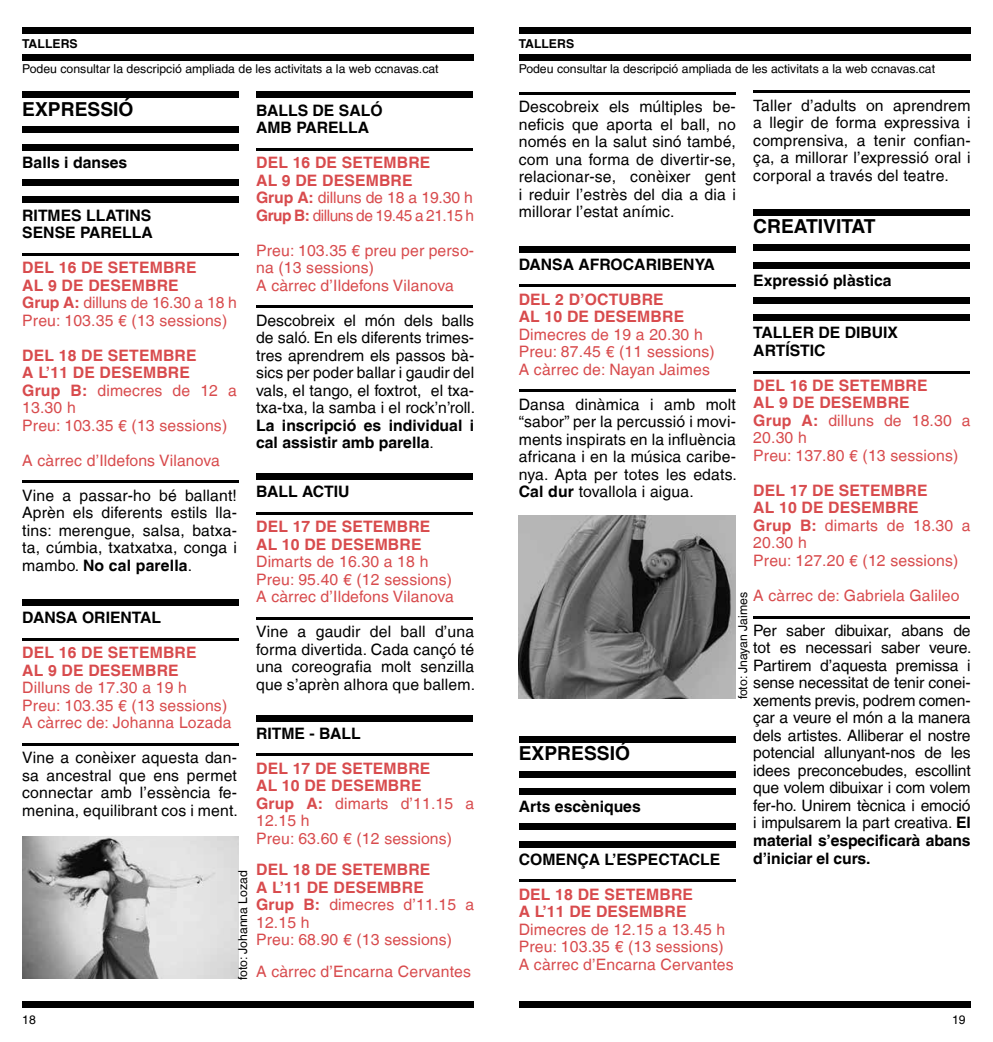
<style>
.page{position:relative;width:993px;height:1042px;background:#fff}
.page>*{position:absolute;margin:0;border:0;box-sizing:border-box;transform-origin:0 0}
.t1{font:700 19.25px "Helvetica LT";color:#000}
.t2{font:15.75px/17.5px "Helvetica LT";letter-spacing:.01em;color:#000;text-align:justify}
.t3{font:15.75px/17.5px "Helvetica LT";letter-spacing:.01em;color:#d84b4d}
.t4{font:700 15.75px/17.5px "Helvetica LT";color:#000}
.t5{font:700 15.75px/17.5px "Helvetica LT";letter-spacing:.01em;color:#d84b4d}
.t6{font:12.25px "Helvetica LT";color:#000}
.t7{font:700 12.25px "Helvetica LT";color:#000}
.s1{font-weight:700}
.s2{font-weight:400}
</style>
<div class="page">
<div style="left:22px;top:1001px;width:452px;height:7px;background:#000"></div>
<div style="left:518px;top:1001px;width:452px;height:7px;background:#000"></div>
<div style="left:22px;top:27px;width:452px;height:6px;background:#000"></div>
<div style="left:22px;top:54px;width:452px;height:6px;background:#000"></div>
<div style="left:518px;top:27px;width:452px;height:6px;background:#000"></div>
<div style="left:518px;top:54px;width:452px;height:6px;background:#000"></div>
<div style="left:22px;top:92px;width:217px;height:6px;background:#000"></div>
<div style="left:22px;top:127px;width:217px;height:6px;background:#000"></div>
<div style="left:22px;top:144px;width:217px;height:6px;background:#000"></div>
<div style="left:22px;top:179px;width:217px;height:6px;background:#000"></div>
<div style="left:22px;top:197px;width:217px;height:6px;background:#000"></div>
<hr style="left:22px;top:253px;width:217px;height:2px;background:#000">
<hr style="left:22px;top:480px;width:217px;height:3px;background:#000">
<div style="left:22px;top:599px;width:217px;height:6px;background:#000"></div>
<hr style="left:22px;top:638px;width:217px;height:2px;background:#000">
<hr style="left:22px;top:743px;width:217px;height:2px;background:#000">
<div style="left:256px;top:92px;width:216px;height:6px;background:#000"></div>
<hr style="left:256px;top:148px;width:216px;height:2px;background:#000">
<hr style="left:256px;top:305px;width:216px;height:3px;background:#000">
<div style="left:256px;top:473px;width:216px;height:6px;background:#000"></div>
<hr style="left:256px;top:512px;width:216px;height:2px;background:#000">
<hr style="left:256px;top:617px;width:216px;height:2px;background:#000">
<div style="left:256px;top:715px;width:216px;height:6px;background:#000"></div>
<hr style="left:256px;top:753px;width:216px;height:3px;background:#000">
<hr style="left:518px;top:92px;width:217px;height:3px;background:#000">
<div style="left:518px;top:246px;width:217px;height:6px;background:#000"></div>
<hr style="left:518px;top:284px;width:217px;height:3px;background:#000">
<hr style="left:518px;top:389px;width:217px;height:3px;background:#000">
<div style="left:518px;top:736px;width:217px;height:6px;background:#000"></div>
<div style="left:518px;top:771px;width:217px;height:6px;background:#000"></div>
<div style="left:518px;top:788px;width:217px;height:7px;background:#000"></div>
<div style="left:518px;top:823px;width:217px;height:7px;background:#000"></div>
<div style="left:518px;top:841px;width:217px;height:6px;background:#000"></div>
<hr style="left:518px;top:879px;width:217px;height:3px;background:#000">
<hr style="left:753px;top:91px;width:216px;height:2px;background:#000">
<div style="left:753px;top:210px;width:216px;height:6px;background:#000"></div>
<div style="left:753px;top:245px;width:216px;height:6px;background:#000"></div>
<div style="left:753px;top:262px;width:216px;height:6px;background:#000"></div>
<div style="left:753px;top:297px;width:216px;height:6px;background:#000"></div>
<div style="left:753px;top:315px;width:216px;height:6px;background:#000"></div>
<hr style="left:753px;top:371px;width:216px;height:2px;background:#000">
<hr style="left:753px;top:616px;width:216px;height:2px;background:#000">
<img style="left:22px;top:836px;width:216px;height:143px">
<img style="left:518px;top:515px;width:217px;height:183px">
<p class="t7" style="left:22px;top:36px;width:57px">TALLERS</p>
<p class="t7" style="left:518px;top:36px;width:57px">TALLERS</p>
<p class="t6" style="left:22px;top:62px;width:418px">Podeu consultar la descripció ampliada de les activitats a la web ccnavas.cat</p>
<p class="t6" style="left:518px;top:62px;width:418px">Podeu consultar la descripció ampliada de les activitats a la web ccnavas.cat</p>
<p class="t1" style="left:22px;top:97px;width:113px">EXPRESSIÓ</p>
<p class="t4" style="left:22px;top:153px;width:107px">Balls i danses</p>
<p class="t4" style="left:22px;top:206px;width:132px">RITMES LLATINS<br>SENSE PARELLA</p>
<p class="t3" style="left:22px;top:259px;width:216px"><span class="s1">DEL 16 DE SETEMBRE<br>AL 9 DE DESEMBRE<br>Grup A:</span> dilluns de 16.30 a 18 h<br>Preu: 103.35 € (13 sessions)</p>
<p class="t3" style="left:22px;top:346px;width:216px"><span class="s1">DEL 18 DE SETEMBRE<br>A L’11 DE DESEMBRE<br>Grup B:</span> dimecres de 12 a<br>13.30 h<br>Preu: 103.35 € (13 sessions)</p>
<p class="t3" style="left:22px;top:451px;width:199px">A càrrec d’Ildefons Vilanova</p>
<p class="t2" style="left:22px;top:486px;width:216px">Vine a passar-ho bé ballant!<br>Aprèn els diferents estils lla&shy;tins: merengue, salsa, batxa&shy;ta, cúmbia, txatxatxa, conga i mambo. <span class="s1">No cal parella</span>.</p>
<p class="t4" style="left:22px;top:608px;width:140px">DANSA ORIENTAL</p>
<p class="t5" style="left:22px;top:643px;width:176px">DEL 16 DE SETEMBRE<br>AL 9 DE DESEMBRE</p>
<p class="t3" style="left:22px;top:679px;width:211px">Dilluns de 17.30 a 19 h<br>Preu: 103.35 € (13 sessions)<br>A càrrec de: Johanna Lozada</p>
<p class="t2" style="left:22px;top:749px;width:217px">Vine a conèixer aquesta dan&shy;sa ancestral que ens permet connectar amb l’essència fe&shy;menina, equilibrant cos i ment.</p>
<p class="t6" style="left:236px;top:980px;width:112px;rotate:-90deg">foto: Johanna Lozad</p>
<p class="t4" style="left:256px;top:101px;width:128px">BALLS DE SALÓ<br>AMB PARELLA</p>
<p class="t5" style="left:256px;top:153px;width:219px">DEL 16 DE SETEMBRE<br>AL 9 DE DESEMBRE<br>Grup A: <span class="s2">dilluns de 18 a 19.30 h<br></span>Grup B: <span class="s2">dilluns de 19.45 a 21.15 h</span></p>
<p class="t3" style="left:256px;top:241px;width:219px">Preu: 103.35 € preu per perso&shy;na (13 sessions)<br>A càrrec d’Ildefons Vilanova</p>
<p class="t2" style="left:256px;top:311px;width:220px">Descobreix el món dels balls de saló. En els diferents trimes&shy;tres aprendrem els passos bà&shy;sics per poder ballar i gaudir del vals, el tango, el foxtrot, el txa&shy;txa-txa, la samba i el rock’n’roll.</p>
<p class="t4" style="left:256px;top:416px;width:219px">La inscripció es individual i cal assistir amb parella<span class="s2">.</span></p>
<p class="t4" style="left:256px;top:482px;width:95px">BALL ACTIU</p>
<p class="t5" style="left:256px;top:517px;width:176px">DEL 17 DE SETEMBRE<br>AL 10 DE DESEMBRE</p>
<p class="t3" style="left:256px;top:553px;width:199px">Dimarts de 16.30 a 18 h<br>Preu: 95.40 € (12 sessions)<br>A càrrec d’Ildefons Vilanova</p>
<p class="t2" style="left:256px;top:623px;width:220px">Vine a gaudir del ball d’una forma divertida. Cada cançó té una coreografia molt senzilla que s’aprèn alhora que ballem.</p>
<p class="t4" style="left:256px;top:724px;width:106px">RITME - BALL</p>
<p class="t3" style="left:256px;top:759px;width:219px"><span class="s1">DEL 17 DE SETEMBRE<br>AL 10 DE DESEMBRE<br>Grup A:</span> dimarts d’11.15 a<br>12.15 h<br>Preu: 63.60 € (12 sessions)</p>
<p class="t3" style="left:256px;top:861px;width:219px"><span class="s1">DEL 18 DE SETEMBRE<br>A L’11 DE DESEMBRE<br>Grup B:</span> dimecres d’11.15 a<br>12.15 h<br>Preu: 68.90 € (13 sessions)</p>
<p class="t3" style="left:256px;top:962px;width:216px">A càrrec d’Encarna Cervantes</p>
<p class="t2" style="left:518px;top:98px;width:218px">Descobreix els múltiples be&shy;neficis que aporta el ball, no només en la salut sinó també, com una forma de divertir-se, relacionar-se, conèixer gent i reduir l’estrès del dia a dia i millorar l’estat anímic.</p>
<p class="t2" style="left:753px;top:96px;width:219px">Taller d’adults on aprendrem a llegir de forma expressiva i comprensiva, a tenir confian&shy;ça, a millorar l’expressió oral i corporal a través del teatre.</p>
<p class="t1" style="left:753px;top:215px;width:124px">CREATIVITAT</p>
<p class="t4" style="left:518px;top:255px;width:197px">DANSA AFROCARIBENYA</p>
<p class="t5" style="left:518px;top:290px;width:167px">DEL 2 D’OCTUBRE<br>AL 10 DE DESEMBRE</p>
<p class="t3" style="left:518px;top:325px;width:197px">Dimecres de 19 a 20.30 h<br>Preu: 87.45 € (11 sessions)<br>A càrrec de: Nayan Jaimes</p>
<p class="t2" style="left:518px;top:395px;width:219px">Dansa dinàmica i amb molt “sabor” per la percussió i movi&shy;ments inspirats en la influència africana i en la música caribe&shy;nya. Apta per totes les edats.<br><span class="s1">Cal dur</span> tovallola i aigua.</p>
<p class="t4" style="left:753px;top:271px;width:140px">Expressió plàstica</p>
<p class="t4" style="left:753px;top:324px;width:146px">TALLER DE DIBUIX<br>ARTÍSTIC</p>
<p class="t3" style="left:753px;top:376px;width:219px"><span class="s1">DEL 16 DE SETEMBRE<br>AL 9 DE DESEMBRE<br>Grup A:</span> dilluns de 18.30 a<br>20.30 h<br>Preu: 137.80 € (13 sessions)</p>
<p class="t3" style="left:753px;top:481px;width:219px"><span class="s1">DEL 17 DE SETEMBRE<br>AL 10 DE DESEMBRE<br>Grup B:</span> dimarts de 18.30 a<br>20.30 h<br>Preu: 127.20 € (12 sessions)</p>
<p class="t3" style="left:753px;top:586px;width:208px">A càrrec de: Gabriela Galileo</p>
<p class="t2" style="left:753px;top:621px;width:220px">Per saber dibuixar, abans de tot es necessari saber veure.<br>Partirem d’aquesta premissa i sense necessitat de tenir conei&shy;xements previs, podrem comen&shy;çar a veure el món a la manera dels artistes. Alliberar el nostre potencial allunyant-nos de les idees preconcebudes, escollint que volem dibuixar i com volem fer-ho. Unirem tècnica i emoció i impulsarem la part creativa. <span class="s1">El material s’especificarà abans d’iniciar el curs.</span></p>
<p class="t6" style="left:735px;top:699px;width:109px;rotate:-90deg">foto: Jnayan Jaimes</p>
<p class="t1" style="left:518px;top:741px;width:113px">EXPRESSIÓ</p>
<p class="t4" style="left:518px;top:798px;width:123px">Arts escèniques</p>
<p class="t4" style="left:518px;top:850px;width:203px">COMENÇA L’ESPECTACLE</p>
<p class="t5" style="left:518px;top:885px;width:176px">DEL 18 DE SETEMBRE<br>A L’11 DE DESEMBRE</p>
<p class="t3" style="left:518px;top:920px;width:216px">Dimecres de 12.15 a 13.45 h<br>Preu: 103.35 € (13 sessions)<br>A càrrec d’Encarna Cervantes</p>
<p class="t6" style="left:22px;top:1012px;width:15px">18</p>
<p class="t6" style="left:951px;top:1012px;width:15px">19</p>
</div>
